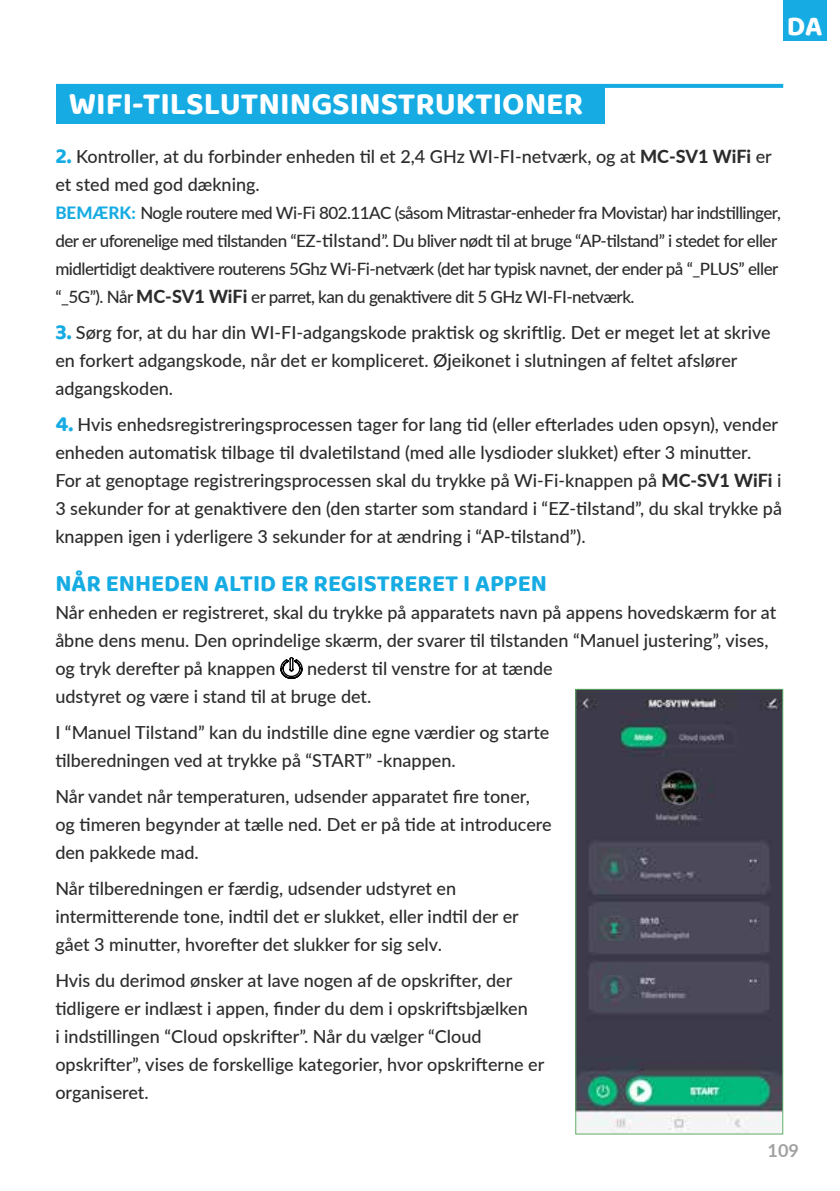
<style>
.page{position:relative;width:840px;height:1191px;background:#fff}
.page>*{position:absolute;margin:0;border:0;box-sizing:border-box;transform-origin:0 0}
.t1{font:700 32px "Baloo 2";color:#fff}
.t2{font:700 28px "Baloo 2";color:#fff}
.t3{font:700 24px "Baloo 2";color:#16ace3}
.t4{font:500 18px/28px "Lato";color:#2c2c2c}
.t5{font:700 18px "Lato";color:#a1a1a1}
.t6{font:500 17px/28px "Lato";letter-spacing:-.03em;color:#2c2c2c}
.s1{font-family:"Baloo 2";font-weight:700;font-size:22px;color:#16ace3}
.s2{font-weight:800}
.s3{font-weight:800;color:#16ace3}
.s4{font-size:18px}
.s5{font-weight:800;font-size:18px}
</style>
<div class="page">
<div style="left:782px;top:0;width:43px;height:41px;background:#16ace3"></div>
<svg style="left:280px;top:657px;width:23px;height:23px"></svg>
<img style="left:577px;top:691px;width:203px;height:441px">
<div style="left:575px;top:689px;width:207px;height:445px;border:1px solid #63b26a"></div>
<div style="left:56px;top:84px;width:548px;height:40px;background:#16ace3"></div>
<hr style="left:56px;top:84px;width:726px;height:4px;background:#16ace3">
<h1 class="t1" style="left:69px;top:85px;width:515px">WIFI-TILSLUTNINGSINSTRUKTIONER</h1>
<h2 class="t2" style="left:786px;top:9px;width:37px">DA</h2>
<p class="t4" style="left:55px;top:141px;width:717px"><span class="s1">2.</span> Kontroller, at du forbinder enheden til et 2,4 GHz WI-FI-netværk, og at <span class="s2">MC-SV1 WiFi</span> er et sted med god dækning.</p>
<p class="t6" style="left:55px;top:198px;width:726px"><span class="s3">BEMÆRK:</span> Nogle routere med Wi-Fi 802.11AC (såsom Mitrastar-enheder fra Movistar) har indstillinger, der er uforenelige med tilstanden “EZ<span class="s4">-tilstand</span>”. Du bliver nødt til at bruge “AP-tilstand” i stedet for eller midlertidigt deaktivere routerens 5Ghz Wi-Fi-netværk (det har typisk navnet, der ender på “_PLUS” eller “_5G”). Når <span class="s5">MC-SV1 WiFi</span> er parret, kan du genaktivere dit 5 GHz WI-FI-netværk.</p>
<p class="t4" style="left:55px;top:317px;width:716px"><span class="s1">3.</span> Sørg for, at du har din WI-FI-adgangskode praktisk og skriftlig. Det er meget let at skrive en forkert adgangskode, når det er kompliceret. Øjeikonet i slutningen af feltet afslører adgangskoden.</p>
<p class="t4" style="left:55px;top:409px;width:727px"><span class="s1">4.</span> Hvis enhedsregistreringsprocessen tager for lang tid (eller efterlades uden opsyn), vender enheden automatisk tilbage til dvaletilstand (med alle lysdioder slukket) efter 3 minutter.<br>For at genoptage registreringsprocessen skal du trykke på Wi-Fi-knappen på <span class="s2">MC-SV1 WiFi</span> i 3 sekunder for at genaktivere den (den starter som standard i “EZ-tilstand”, du skal trykke på knappen igen i yderligere 3 sekunder for at ændring i “AP-tilstand”).</p>
<h3 class="t3" style="left:55px;top:568px;width:493px">NÅR ENHEDEN ALTID ER REGISTRERET I APPEN</h3>
<p class="t4" style="left:55px;top:597px;width:722px">Når enheden er registreret, skal du trykke på apparatets navn på appens hovedskærm for at åbne dens menu. Den oprindelige skærm, der svarer til tilstanden “Manuel justering”, vises, og tryk derefter på knappen</p>
<p class="t4" style="left:55px;top:653px;width:498px;text-indent:252px">nederst til venstre for at tænde udstyret og være i stand til at bruge det.</p>
<p class="t4" style="left:55px;top:717px;width:495px">I “Manuel Tilstand” kan du indstille dine egne værdier og starte tilberedningen ved at trykke på “Start</p>
<p class="t4" style="left:55px;top:741px;width:476px;line-height:36px;text-indent:310px">” -knappen.<br>Når vandet når temperaturen, udsender apparatet fire toner,</p>
<p class="t4" style="left:55px;top:809px;width:497px">og timeren begynder at tælle ned. Det er på tide at introducere den pakkede mad.</p>
<p class="t4" style="left:55px;top:873px;width:465px">Når tilberedningen er færdig, udsender udstyret en intermitterende tone, indtil det er slukket, eller indtil der er gået 3 minutter, hvorefter det slukker for sig selv.</p>
<p class="t4" style="left:55px;top:965px;width:490px">Hvis du derimod ønsker at lave nogen af de opskrifter, der tidligere er indlæst i appen, finder du dem i opskriftsbjælken<br>i indstillingen “Cloud opskrifter”. Når du vælger “Cloud opskrifter”, vises de forskellige kategorier, hvor opskrifterne er organiseret.</p>
<p class="t5" style="left:767px;top:1137px;width:33px">109</p>
</div>
